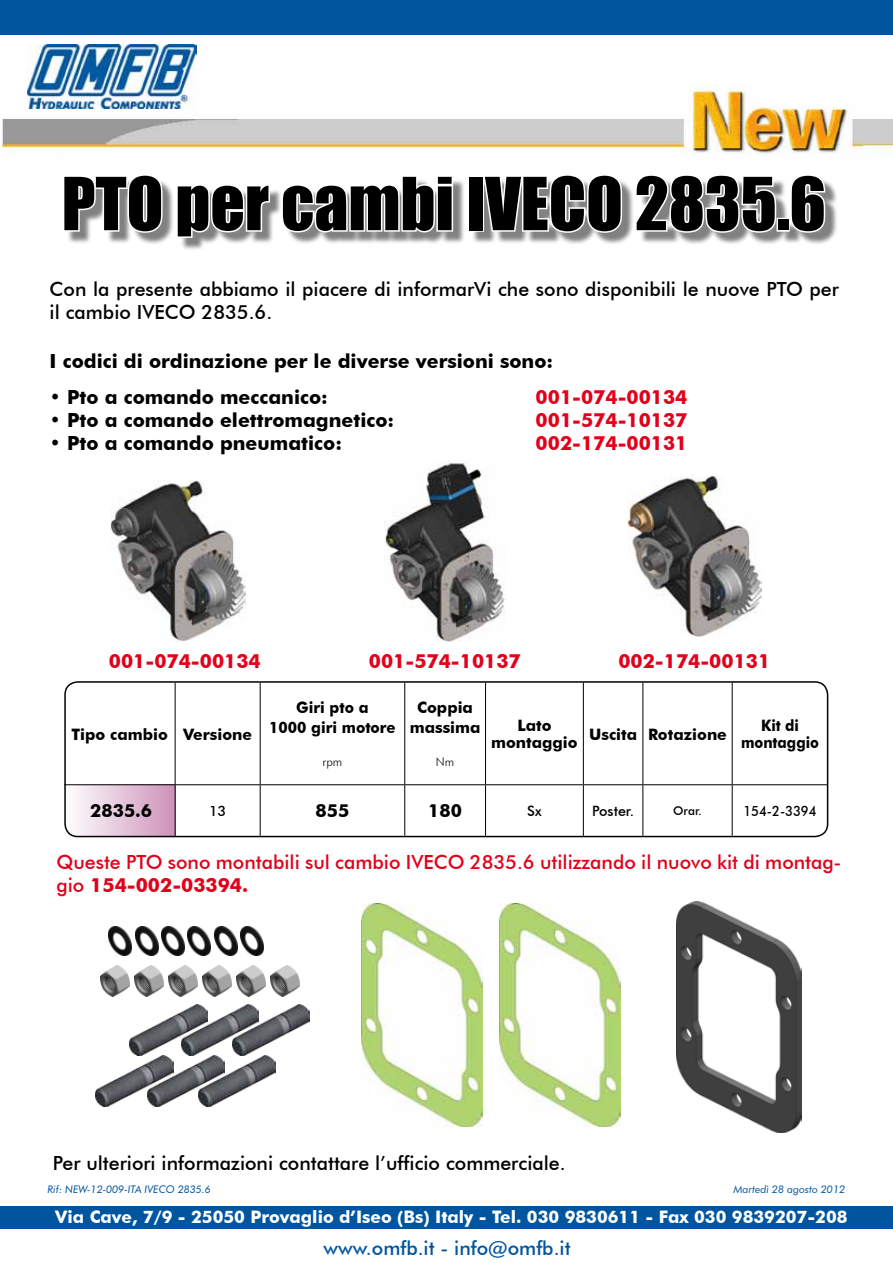
<style>
.page{position:relative;width:893px;height:1263px;background:#fff}
.page>*{position:absolute;margin:0;border:0;box-sizing:border-box;transform-origin:0 0}
.t1{font:67.5px "Impact";color:#000}
.t2{font:500 19.5px/22.5px "Futura BT";color:#000}
.t3{font:700 19.5px "Futura BT";color:#000}
.t4{font:500 19.5px/23.4px "Futura BT";color:#e2001a}
.t5{font:700 19.5px "Futura BT";color:#e2001a}
.t6{font:500 19.5px "Futura BT";color:#00559f}
.t7{font:700 18px "Futura BT";color:#000}
.t8{font:700 17.25px "Futura BT";color:#fff}
.t9{font:700 15.75px/19.5px "Futura BT";color:#000;text-align:center}
.t10{font:700 15.75px/19.5px "Futura BT";color:#000;text-align:center;scale:.95 1}
.t11{font:700 15.75px/16.5px "Futura BT";color:#000;text-align:center;scale:.9 1}
.t12{font:500 14.25px "Futura BT";color:#000}
.t13{font:500 14.25px "Futura BT";color:#000;scale:.91 1}
.t14{font:300 12px "Futura BT";color:#000}
.t15{font:500 12px "Futura BT";color:#000}
.t16{font:italic 10.5px "Futura BT";color:#00559f}
.s1{font-weight:700}
</style>
<div class="page">
<img style="left:130px;top:1012px;width:51px;height:43px">
<img style="left:499px;top:903px;width:122px;height:223px">
<img style="left:2px;top:85px;width:891px;height:69px">
<div style="left:0;top:1206px;width:893px;height:23px;background:#00559f"></div>
<img style="left:28px;top:45px;width:168px;height:64px">
<div style="left:0;top:0;width:893px;height:34px;background:#00559f"></div>
<div style="left:67px;top:178px;width:772px;height:73px;background:#000;opacity:.5"></div>
<svg style="left:67px;top:178px;width:97px;height:57px"></svg>
<svg style="left:175px;top:182px;width:96px;height:57px"></svg>
<svg style="left:279px;top:178px;width:176px;height:57px"></svg>
<div style="left:467px;top:175px;width:17px;height:57px;border:3px solid #fff"></div>
<svg style="left:481px;top:175px;width:143px;height:76px"></svg>
<svg style="left:633px;top:178px;width:145px;height:57px"></svg>
<div style="left:777px;top:218px;width:13px;height:14px;border:3px solid #fff"></div>
<svg style="left:789px;top:178px;width:38px;height:57px"></svg>
<img style="left:110px;top:480px;width:136px;height:162px">
<img style="left:385px;top:460px;width:120px;height:182px">
<img style="left:627px;top:475px;width:134px;height:162px">
<div style="left:64px;top:785px;width:111px;height:51px;background:linear-gradient(to right,#fdffff,#ce92b9)"></div>
<hr style="left:175px;top:683px;width:1px;height:101px;background:#000">
<hr style="left:260px;top:683px;width:1px;height:101px;background:#000">
<hr style="left:404px;top:683px;width:1px;height:101px;background:#000">
<hr style="left:485px;top:683px;width:1px;height:101px;background:#000">
<hr style="left:583px;top:683px;width:1px;height:101px;background:#000">
<hr style="left:642px;top:683px;width:1px;height:101px;background:#000">
<hr style="left:732px;top:683px;width:1px;height:101px;background:#000">
<hr style="left:64px;top:784px;width:111px;height:1px;background:#000">
<hr style="left:175px;top:784px;width:85px;height:1px;background:#000">
<hr style="left:175px;top:785px;width:1px;height:51px;background:#000">
<hr style="left:260px;top:784px;width:145px;height:1px;background:#000">
<hr style="left:260px;top:785px;width:1px;height:51px;background:#000">
<hr style="left:405px;top:784px;width:81px;height:1px;background:#000">
<hr style="left:404px;top:785px;width:1px;height:51px;background:#000">
<hr style="left:486px;top:784px;width:97px;height:1px;background:#000">
<hr style="left:485px;top:785px;width:1px;height:51px;background:#000">
<hr style="left:583px;top:784px;width:60px;height:1px;background:#000">
<hr style="left:583px;top:785px;width:1px;height:51px;background:#000">
<hr style="left:643px;top:784px;width:89px;height:1px;background:#000">
<hr style="left:642px;top:785px;width:1px;height:51px;background:#000">
<hr style="left:732px;top:784px;width:96px;height:1px;background:#000">
<hr style="left:732px;top:785px;width:1px;height:51px;background:#000">
<div style="left:64px;top:681px;width:764px;height:156px;border:2px solid #000;border-radius:13px"></div>
<img style="left:677px;top:901px;width:125px;height:232px">
<img style="left:361px;top:903px;width:122px;height:223px">
<img style="left:109px;top:927px;width:23px;height:29px">
<img style="left:135px;top:927px;width:23px;height:29px">
<img style="left:161px;top:927px;width:24px;height:29px">
<img style="left:188px;top:927px;width:23px;height:29px">
<img style="left:214px;top:927px;width:23px;height:29px">
<img style="left:241px;top:927px;width:23px;height:29px">
<img style="left:100px;top:966px;width:30px;height:30px">
<img style="left:134px;top:966px;width:30px;height:30px">
<img style="left:168px;top:966px;width:30px;height:30px">
<img style="left:202px;top:966px;width:30px;height:30px">
<img style="left:236px;top:966px;width:30px;height:30px">
<img style="left:270px;top:966px;width:30px;height:30px">
<img style="left:181px;top:1004px;width:51px;height:51px">
<img style="left:232px;top:1004px;width:77px;height:51px">
<img style="left:96px;top:1055px;width:51px;height:51px">
<img style="left:147px;top:1055px;width:51px;height:51px">
<img style="left:198px;top:1055px;width:77px;height:51px">
<h1 class="t1" style="left:62px;top:162px;width:766px">PTO per cambi IVECO 2835.6</h1>
<p class="t2" style="left:50px;top:278px;width:791px">Con la presente abbiamo il piacere di informarVi che sono disponibili le nuove PTO per il cambio IVECO 2835.6.</p>
<p class="t3" style="left:50px;top:349px;width:505px">I codici di ordinazione per le diverse versioni sono:</p>
<p class="t3" style="left:50px;top:385px;width:280px">• Pto a comando meccanico:</p>
<p class="t5" style="left:536px;top:385px;width:153px">001-074-00134</p>
<p class="t3" style="left:50px;top:408px;width:346px">• Pto a comando elettromagnetico:</p>
<p class="t5" style="left:536px;top:408px;width:153px">001-574-10137</p>
<p class="t3" style="left:50px;top:432px;width:294px">• Pto a comando pneumatico:</p>
<p class="t5" style="left:536px;top:432px;width:153px">002-174-00131</p>
<p class="t5" style="left:109px;top:649px;width:153px">001-074-00134</p>
<p class="t5" style="left:369px;top:649px;width:153px">001-574-10137</p>
<p class="t5" style="left:618px;top:649px;width:153px">002-174-00131</p>
<p class="t9" style="left:71px;top:724px;width:182px">Tipo cambio Versione</p>
<p class="t10" style="left:269px;top:697px;width:135px">Giri pto a<br>1000 giri motore</p>
<p class="t14" style="left:323px;top:755px;width:21px">rpm</p>
<p class="t9" style="left:410px;top:697px;width:72px">Coppia massima</p>
<p class="t14" style="left:436px;top:755px;width:20px">Nm</p>
<p class="t9" style="left:491px;top:717px;width:88px;line-height:16.5px">Lato montaggio</p>
<p class="t9" style="left:589px;top:724px;width:139px">Uscita Rotazione</p>
<p class="t11" style="left:741px;top:717px;width:88px">Kit di montaggio</p>
<p class="t7" style="left:90px;top:800px;width:63px">2835.6</p>
<p class="t12" style="left:209px;top:802px;width:19px">13</p>
<p class="t7" style="left:316px;top:800px;width:35px">855</p>
<p class="t7" style="left:428px;top:800px;width:35px">180</p>
<p class="t12" style="left:527px;top:802px;width:16px">Sx</p>
<p class="t12" style="left:592px;top:802px;width:43px">Poster.</p>
<p class="t15" style="left:673px;top:803px;width:30px">Orar.</p>
<p class="t13" style="left:743px;top:802px;width:82px">154-2-3394</p>
<p class="t4" style="left:57px;top:850px;width:786px">Queste PTO sono montabili sul cambio IVECO 2835.6 utilizzando il nuovo kit di montag&shy;gio <span class="s1">154-002-03394.</span></p>
<p class="t2" style="left:53px;top:1151px;width:514px">Per ulteriori informazioni contattare l’ufficio commerciale.</p>
<p class="t16" style="left:47px;top:1183px;width:165px">Rif: NEW-12-009-ITA IVECO 2835.6</p>
<p class="t16" style="left:733px;top:1182px;width:113px">Martedì 28 agosto 2012</p>
<p class="t8" style="left:55px;top:1207px;width:794px">Via Cave, 7/9 - 25050 Provaglio d’Iseo (Bs) Italy - Tel. 030 9830611 - Fax 030 9839207-208</p>
<p class="t6" style="left:324px;top:1236px;width:249px">www.omfb.it - info@omfb.it</p>
</div>
